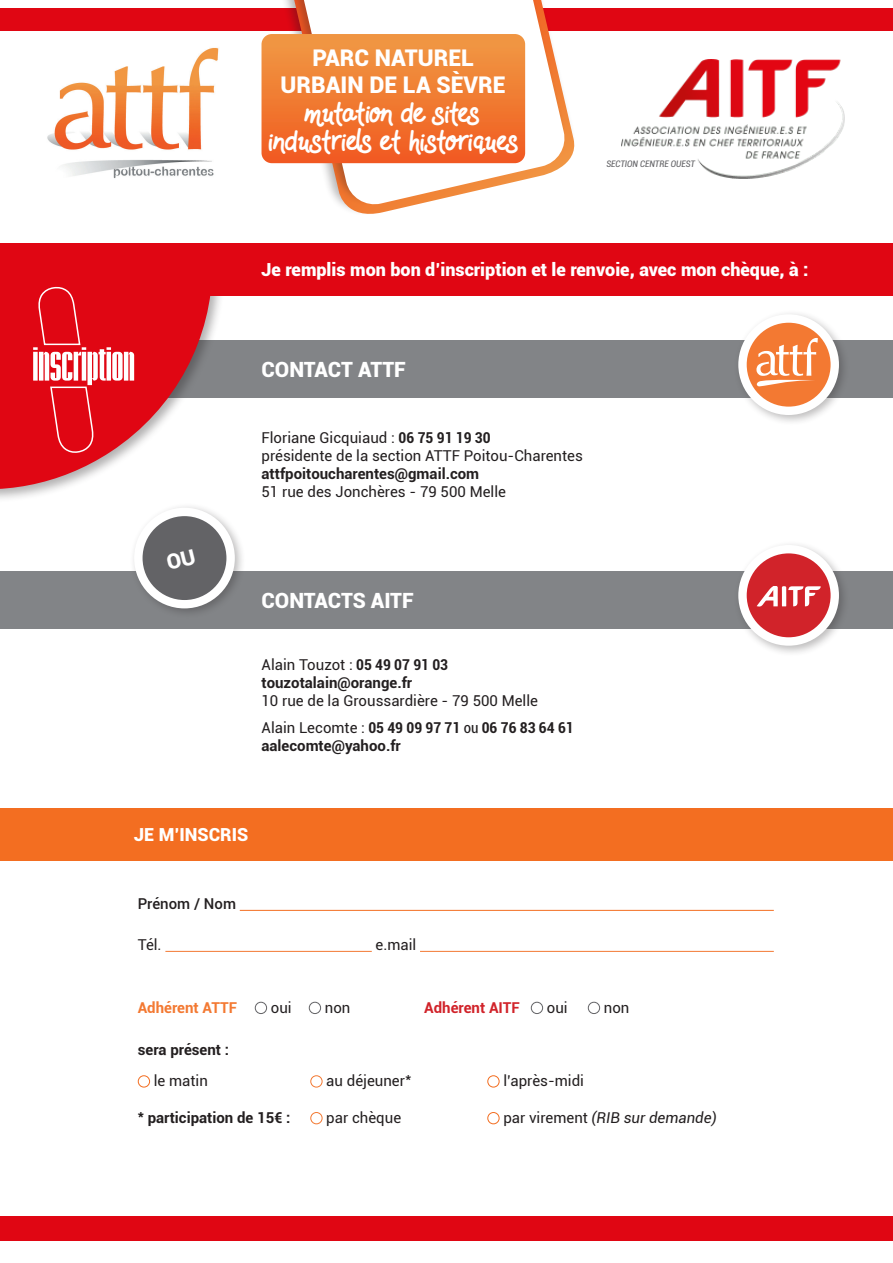
<style>
.page{position:relative;width:893px;height:1263px;background:#fff}
.page>*{position:absolute;margin:0;border:0;box-sizing:border-box;transform-origin:0 0}
.t1{font:22.95px/27.6px "Hands Down";letter-spacing:-.095em;color:#fff;text-align:center}
.t2{font:900 21px "Roboto";letter-spacing:-.005em;color:#fff}
.t3{font:900 18px "Roboto";color:#fff}
.t4{font:15px/18px "Roboto";color:#231f20}
.t5{font:700 15px/18px "Roboto";color:#231f20}
.t6{font:700 condensed 15px/18px "Roboto";color:#231f20}
.t7{font:italic 15px "Roboto";color:#231f20}
.t8{font:700 15px "Roboto";color:#f37932}
.t9{font:700 15px "Roboto";color:#d1232a}
.t10{font:500 15px "Roboto";color:#231f20}
.t11{font:italic condensed 9px "Roboto";color:#636366}
.s1{font-family:"Roboto";font-weight:900}
.s2{font-weight:700;font-stretch:condensed}
.s3{font-weight:700}
.s4{font-weight:400}
.s5{font-stretch:condensed}
.s6{font-weight:400;font-stretch:normal}
.s7{font-stretch:normal}
.s8{font-style:normal}
</style>
<div class="page">
<div style="left:0;top:8px;width:893px;height:23px;background:#e00613"></div>
<img style="left:47px;top:47px;width:172px;height:132px">
<svg style="left:344px;top:111px;width:231px;height:103px"></svg>
<svg style="left:300px;top:0;width:267px;height:207px"></svg>
<div style="left:0;top:341px;width:893px;height:57px;background:#828487"></div>
<div style="left:0;top:571px;width:893px;height:57px;background:#828487"></div>
<div style="left:0;top:261px;width:226px;height:242px;background:#231f20;opacity:.35"></div>
<svg style="left:0;top:295px;width:212px;height:208px;fill:#e00613"></svg>
<div style="left:733px;top:309px;width:117px;height:117px;background:#231f20;opacity:.3"></div>
<div style="left:738px;top:314px;width:101px;height:101px;background:#fff;border-radius:50%"></div>
<div style="left:747px;top:323px;width:84px;height:84px;background:#f37932;border-radius:50%"></div>
<svg style="left:755px;top:338px;width:63px;height:49px"></svg>
<div style="left:129px;top:502px;width:117px;height:118px;background:#231f20;opacity:.3"></div>
<div style="left:134px;top:508px;width:101px;height:100px;background:#fff;border-radius:50%"></div>
<div style="left:143px;top:516px;width:83px;height:84px;background:#636366;border-radius:50%"></div>
<hr style="left:240px;top:910px;width:534px;height:1px;background:#f36e21">
<hr style="left:165px;top:951px;width:207px;height:1px;background:#f37932">
<hr style="left:420px;top:951px;width:354px;height:1px;background:#f37932">
<div style="left:255px;top:1002px;width:12px;height:12px;border:1px solid #636366;border-radius:50%"></div>
<div style="left:309px;top:1002px;width:12px;height:12px;border:1px solid #636366;border-radius:50%"></div>
<div style="left:531px;top:1002px;width:12px;height:12px;border:1px solid #636366;border-radius:50%"></div>
<div style="left:588px;top:1002px;width:12px;height:12px;border:1px solid #636366;border-radius:50%"></div>
<div style="left:138px;top:1075px;width:12px;height:12px;border:1px solid #f36e21;border-radius:50%"></div>
<div style="left:310px;top:1075px;width:13px;height:12px;border:1px solid #f37932;border-radius:50%"></div>
<div style="left:487px;top:1075px;width:13px;height:12px;border:1px solid #f36e21;border-radius:50%"></div>
<div style="left:310px;top:1112px;width:13px;height:12px;border:1px solid #f37932;border-radius:50%"></div>
<div style="left:487px;top:1112px;width:13px;height:12px;border:1px solid #f36e21;border-radius:50%"></div>
<div style="left:0;top:243px;width:893px;height:52px;background:#e00613"></div>
<div style="left:0;top:808px;width:893px;height:52px;background:#f36e21"></div>
<div style="left:733px;top:540px;width:117px;height:117px;background:#231f20;opacity:.3"></div>
<div style="left:738px;top:545px;width:101px;height:101px;background:#fff;border-radius:50%"></div>
<div style="left:747px;top:553px;width:84px;height:84px;background:#d1232a;border-radius:50%"></div>
<svg style="left:757px;top:586px;width:64px;height:21px"></svg>
<img style="left:622px;top:60px;width:223px;height:119px">
<div style="left:0;top:1217px;width:893px;height:24px;background:#e00613"></div>
<svg style="left:261px;top:34px;width:264px;height:129px;background:#f07c35"></svg>
<svg style="left:33px;top:286px;width:101px;height:168px;background:#e4303b"></svg>
<p class="t1" style="left:267px;top:44px;width:254px"><span class="s1">PARC NATUREL<br>URBAIN DE LA SÈVRE </span>mutation de sites industriels et historiques</p>
<p class="t11" style="left:606px;top:157px;width:90px">SECTION CENTRE OUEST</p>
<p class="t3" style="left:261px;top:257px;width:549px">Je remplis mon bon d’inscription et le renvoie, avec mon chèque, à :</p>
<p class="t2" style="left:261px;top:355px;width:146px">CONTACT ATTF</p>
<p class="t4" style="left:261px;top:428px;width:323px">Floriane Gicquiaud : <span class="s2">06 75 91 19 30<br></span>présidente de la section ATTF Poitou-Charentes <span class="s3">attfpoitoucharentes@gmail.com</span></p>
<p class="t4" style="left:261px;top:482px;width:246px">51 rue des Jonchères - 79 500 Melle</p>
<p class="t2" style="left:261px;top:585px;width:154px">CONTACTS AITF</p>
<p class="t5" style="left:261px;top:655px;width:188px"><span class="s4">Alain Touzot :</span> <span class="s5">05 49 07 91 03 </span>touzotalain@orange.fr</p>
<p class="t4" style="left:261px;top:691px;width:278px">10 rue de la Groussardière - 79 500 Melle</p>
<p class="t6" style="left:261px;top:718px;width:314px"><span class="s6">Alain Lecomte :</span> 05 49 09 97 71 <span class="s4">ou</span> 06 76 83 64 61 <span class="s7">aalecomte@yahoo.fr</span></p>
<p class="t3" style="left:134px;top:822px;width:116px">JE M’INSCRIS</p>
<p class="t10" style="left:138px;top:893px;width:100px">Prénom / Nom</p>
<p class="t4" style="left:138px;top:935px;width:25px">Tél.</p>
<p class="t4" style="left:375px;top:935px;width:42px">e.mail</p>
<p class="t8" style="left:138px;top:997px;width:101px">Adhérent ATTF</p>
<p class="t4" style="left:271px;top:998px;width:22px">oui</p>
<p class="t4" style="left:325px;top:998px;width:27px">non</p>
<p class="t9" style="left:424px;top:997px;width:97px">Adhérent AITF</p>
<p class="t4" style="left:547px;top:998px;width:22px">oui</p>
<p class="t4" style="left:604px;top:998px;width:27px">non</p>
<p class="t5" style="left:138px;top:1040px;width:93px">sera présent :</p>
<p class="t4" style="left:154px;top:1071px;width:56px">le matin</p>
<p class="t4" style="left:326px;top:1071px;width:87px">au déjeuner*</p>
<p class="t4" style="left:503px;top:1071px;width:82px">l’après-midi</p>
<p class="t5" style="left:138px;top:1108px;width:154px">* participation de 15€ :</p>
<p class="t4" style="left:326px;top:1108px;width:76px">par chèque</p>
<p class="t7" style="left:503px;top:1107px;width:215px"><span class="s8">par virement</span> (RIB sur demande)</p>
</div>
